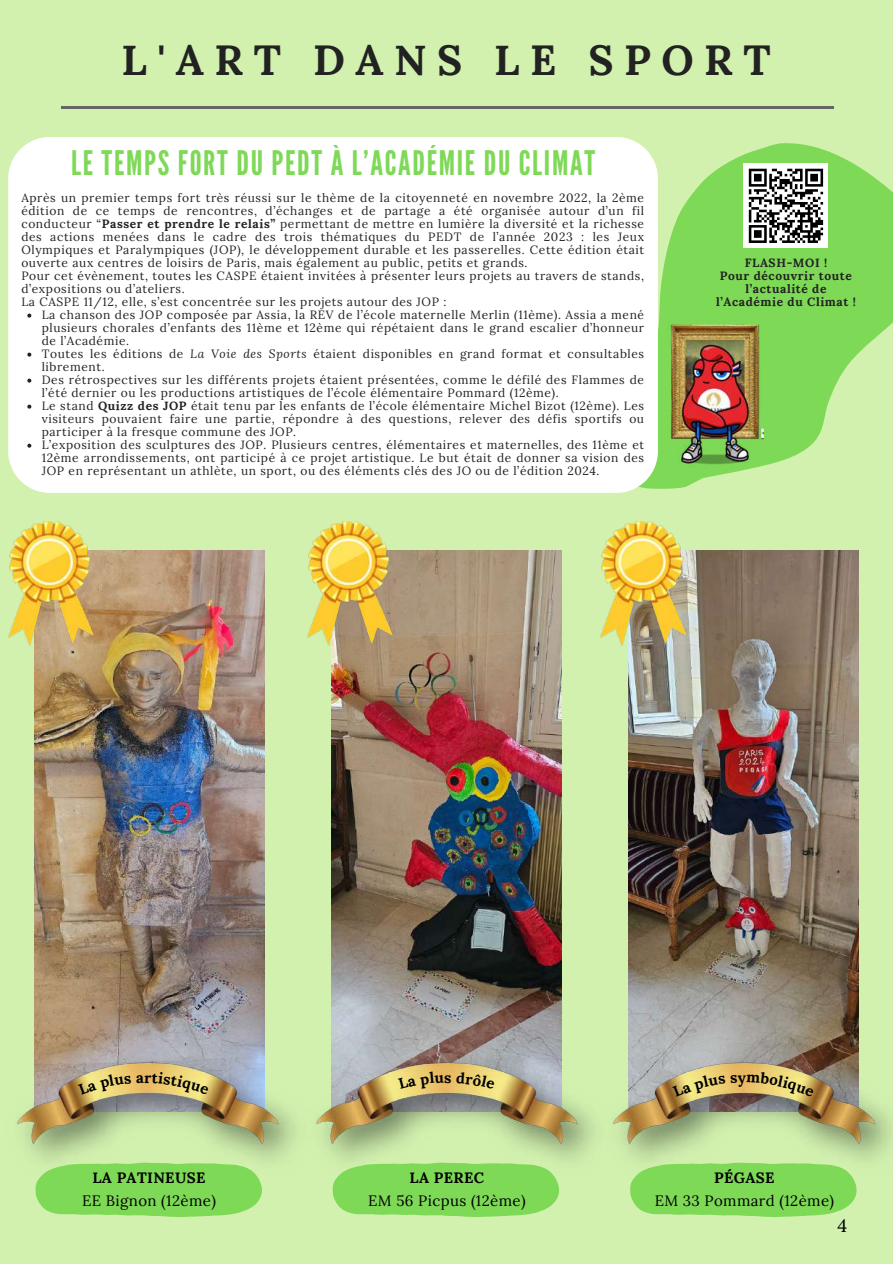
<style>
.page{position:relative;width:893px;height:1264px;background:#fff}
.page>*{position:absolute;margin:0;border:0;box-sizing:border-box;transform-origin:0 0}
.t1{font:700 42px "Lora";letter-spacing:.25em;color:#222}
.t2{font:33.75px "League Gothic";letter-spacing:.05em;color:#7ed957}
.t3{font:18px "Lora";color:#000}
.t4{font:15px "Lora";letter-spacing:.025em;color:#000}
.t5{font:700 15px "Lora";letter-spacing:.025em;color:#000}
.t6{font:12px/13px "Lora";letter-spacing:.05em;color:#222}
.t7{font:700 12px/13px "Lora";letter-spacing:.05em;color:#222;text-align:center}
.s1{font-weight:700}
.s2{font-style:italic}
</style>
<div class="page">
<div style="left:0;top:0;width:892px;height:1263px;background:#d2f1af"></div>
<hr style="left:61px;top:106px;width:772px;height:3px;background:#666">
<svg style="left:657px;top:106px;width:235px;height:383px;fill:#7ed957"></svg>
<div style="left:8px;top:137px;width:649px;height:356px;background:#fff"></div>
<div style="left:743px;top:164px;width:85px;height:84px;background:#fff"></div>
<svg style="left:748px;top:168px;width:76px;height:75px"></svg>
<img style="left:665px;top:318px;width:98px;height:166px">
<img style="left:34px;top:551px;width:230px;height:492px">
<img style="left:628px;top:551px;width:230px;height:492px">
<img style="left:331px;top:551px;width:230px;height:492px">
<img style="left:17px;top:1043px;width:279px;height:118px">
<img style="left:8px;top:521px;width:86px;height:124px">
<svg style="left:27px;top:313px;width:4px;height:4px"></svg>
<svg style="left:27px;top:352px;width:4px;height:4px"></svg>
<svg style="left:27px;top:378px;width:4px;height:4px"></svg>
<svg style="left:27px;top:404px;width:4px;height:4px"></svg>
<svg style="left:27px;top:443px;width:4px;height:4px"></svg>
<img style="left:307px;top:521px;width:86px;height:124px">
<img style="left:600px;top:521px;width:86px;height:124px">
<img style="left:316px;top:1043px;width:279px;height:118px">
<img style="left:613px;top:1043px;width:279px;height:118px">
<svg style="left:36px;top:1162px;width:226px;height:55px;background:#88db61"></svg>
<svg style="left:333px;top:1162px;width:226px;height:55px;background:#88db61"></svg>
<svg style="left:630px;top:1162px;width:226px;height:55px;background:#88db61"></svg>
<svg style="left:672px;top:1071px;width:142px;height:26px;background:#dec471"></svg>
<svg style="left:398px;top:1071px;width:46px;height:17px"></svg>
<svg style="left:456px;top:1071px;width:39px;height:18px"></svg>
<svg style="left:78px;top:1071px;width:131px;height:23px;background:#e9cf76"></svg>
<h1 class="t1" style="left:121px;top:33px;width:650px">L'ART DANS LE SPORT</h1>
<h2 class="t2" style="left:71px;top:143px;width:525px">LE TEMPS FORT DU PEDT À L’ACADÉMIE DU CLIMAT</h2>
<p class="t6" style="left:21px;top:191px;width:624px">Après un premier temps fort très réussi sur le thème de la citoyenneté en novembre 2022, la 2ème édition de ce temps de rencontres, d’échanges et de partage a été organisée autour d’un fil conducteur “<span class="s1">Passer et prendre le relais”</span> permettant de mettre en lumière la diversité et la richesse des actions menées dans le cadre des trois thématiques du PEDT de l’année 2023 : les Jeux Olympiques et Paralympiques (JOP), le développement durable et les passerelles. Cette édition était ouverte aux centres de loisirs de Paris, mais également au public, petits et grands.<br>Pour cet évènement, toutes les CASPE étaient invitées à présenter leurs projets au travers de stands, d’expositions ou d’ateliers.<br>La CASPE 11/12, elle, s’est concentrée sur les projets autour des JOP :</p>
<p class="t6" style="left:42px;top:308px;width:604px">La chanson des JOP composée par Assia, la REV de l’école maternelle Merlin (11ème). Assia a mené plusieurs chorales d’enfants des 11ème et 12ème qui répétaient dans le grand escalier d’honneur de l’Académie.<br>Toutes les éditions de <span class="s2">La Voie des Sports</span> étaient disponibles en grand format et consultables librement.<br>Des rétrospectives sur les différents projets étaient présentées, comme le défilé des Flammes de l’été dernier ou les productions artistiques de l’école élémentaire Pommard (12ème).<br>Le stand <span class="s1">Quizz des JOP</span> était tenu par les enfants de l’école élémentaire Michel Bizot (12ème). Les visiteurs pouvaient faire une partie, répondre à des questions, relever des défis sportifs ou participer à la fresque commune des JOP.<br>L’exposition des sculptures des JOP. Plusieurs centres, élémentaires et maternelles, des 11ème et 12ème arrondissements, ont participé à ce projet artistique. Le but était de donner sa vision des JOP en représentant un athlète, un sport, ou des éléments clés des JO ou de l’édition 2024.</p>
<p class="t7" style="left:716px;top:256px;width:141px">FLASH-MOI !<br>Pour découvrir toute l’actualité de l’Académie du Climat !</p>
<p class="t5" style="left:92px;top:1167px;width:114px">LA PATINEUSE</p>
<p class="t4" style="left:82px;top:1190px;width:135px">EE Bignon (12ème)</p>
<p class="t5" style="left:444px;top:1067px;width:9px">s</p>
<p class="t5" style="left:409px;top:1167px;width:76px">LA PEREC</p>
<p class="t4" style="left:368px;top:1190px;width:159px">EM 56 Picpus (12ème)</p>
<p class="t5" style="left:714px;top:1167px;width:62px">PÉGASE</p>
<p class="t4" style="left:654px;top:1190px;width:181px">EM 33 Pommard (12ème)</p>
<h3 class="t3" style="left:837px;top:1213px;width:11px">4</h3>
</div>
